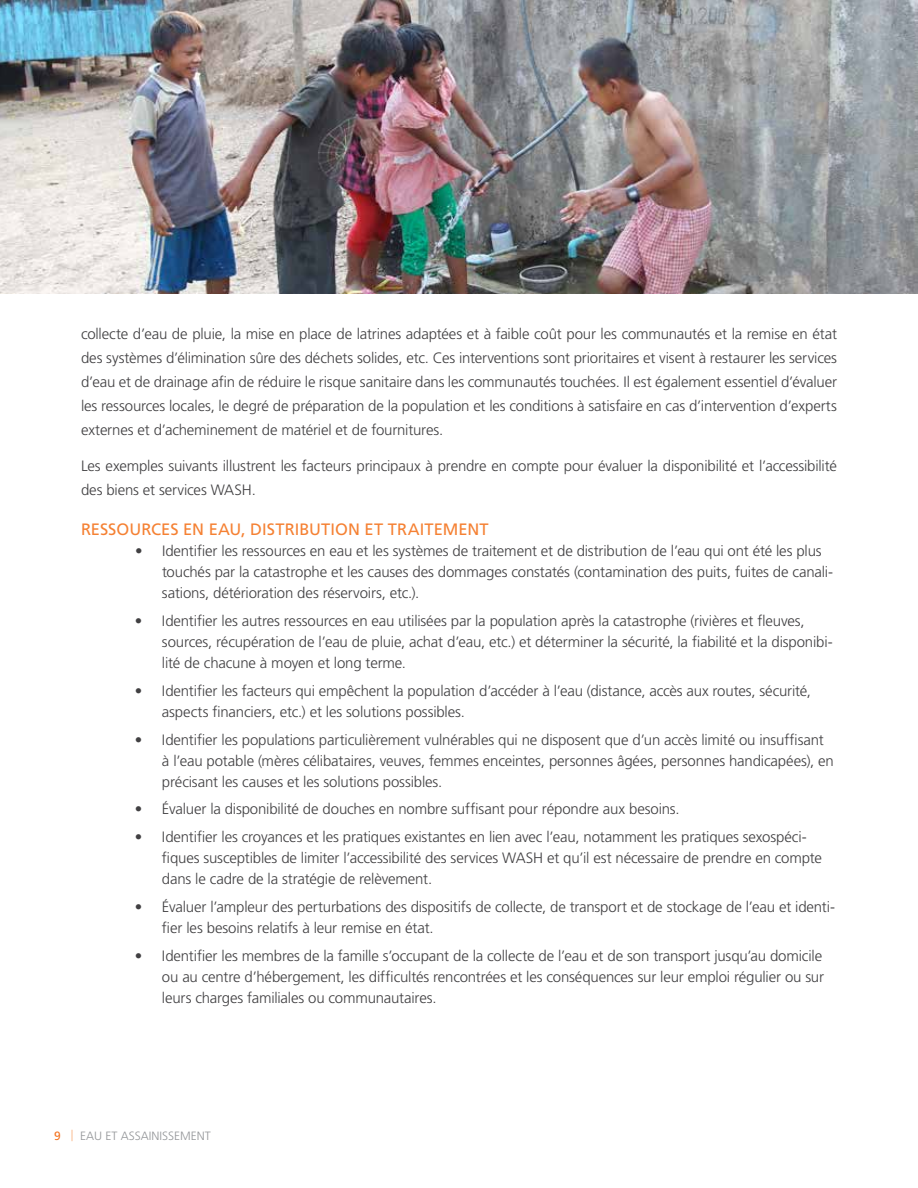
<style>
.page{position:relative;width:918px;height:1188px;background:#fff}
.page>*{position:absolute;margin:0;border:0;box-sizing:border-box;transform-origin:0 0}
.t1{font:16.5px "Frutiger";letter-spacing:.005em;color:#f58133}
.t2{font:300 15px/21px "Frutiger";letter-spacing:-.01em;color:#414042}
.t3{font:300 12px "Frutiger";color:#939598}
.s1{font-weight:400;color:#f47421}
.s2{font-size:15px;color:#fab584}
</style>
<div class="page">
<img style="left:0;top:0;width:918px;height:294px">
<p class="t2" style="left:81px;top:322px;width:758px;line-height:24px;text-align:justify">collecte d’eau de pluie, la mise en place de latrines adaptées et à faible coût pour les communautés et la remise en état des systèmes d’élimination sûre des déchets solides, etc. Ces interventions sont prioritaires et visent à restaurer les services d’eau et de drainage afin de réduire le risque sanitaire dans les communautés touchées. Il est également essentiel d’évaluer les ressources locales, le degré de préparation de la population et les conditions à satisfaire en cas d’intervention d’experts externes et d’acheminement de matériel et de fournitures.</p>
<p class="t2" style="left:81px;top:454px;width:757px;line-height:24px">Les exemples suivants illustrent les facteurs principaux à prendre en compte pour évaluer la disponibilité et l’accessibilité des biens et services WASH.</p>
<p class="t1" style="left:81px;top:520px;width:409px">RESSO URCES EN EAU, DISTRI BUTIO N ET TRAITEM ENT</p>
<p class="t2" style="left:162px;top:541px;width:673px;text-indent:-27px">• Identifier les ressources en eau et les systèmes de traitement et de distribution de l’eau qui ont été les plus touchés par la catastrophe et les causes des dommages constatés (contamination des puits, fuites de canali&shy;sations, détérioration des réservoirs, etc.).</p>
<p class="t2" style="left:162px;top:610px;width:672px;text-indent:-27px">• Identifier les autres ressources en eau utilisées par la population après la catastrophe (rivières et fleuves, sources, récupération de l’eau de pluie, achat d’eau, etc.) et déterminer la sécurité, la fiabilité et la disponibi&shy;lité de chacune à moyen et long terme.</p>
<p class="t2" style="left:162px;top:680px;width:651px;text-indent:-27px">• Identifier les facteurs qui empêchent la population d’accéder à l’eau (distance, accès aux routes, sécurité, aspects financiers, etc.) et les solutions possibles.</p>
<p class="t2" style="left:162px;top:729px;width:673px;text-indent:-27px">• Identifier les populations particulièrement vulnérables qui ne disposent que d’un accès limité ou insuffisant à l’eau potable (mères célibataires, veuves, femmes enceintes, personnes âgées, personnes handicapées), en précisant les causes et les solutions possibles.</p>
<p class="t2" style="left:135px;top:799px;width:546px">• Évaluer la disponibilité de douches en nombre suffisant pour répondre aux besoins.</p>
<p class="t2" style="left:162px;top:826px;width:662px;text-indent:-27px">• Identifier les croyances et les pratiques existantes en lien avec l’eau, notamment les pratiques sexospéci&shy;fiques susceptibles de limiter l’accessibilité des services WASH et qu’il est nécessaire de prendre en compte dans le cadre de la stratégie de relèvement.</p>
<p class="t2" style="left:162px;top:896px;width:675px;text-indent:-27px">• Évaluer l’ampleur des perturbations des dispositifs de collecte, de transport et de stockage de l’eau et identi&shy;fier les besoins relatifs à leur remise en état.</p>
<p class="t2" style="left:162px;top:945px;width:664px;text-indent:-27px">• Identifier les membres de la famille s’occupant de la collecte de l’eau et de son transport jusqu’au domicile ou au centre d’hébergement, les difficultés rencontrées et les conséquences sur leur emploi régulier ou sur leurs charges familiales ou communautaires.</p>
<p class="t3" style="left:54px;top:1129px;width:158px"><span class="s1">9</span> <span class="s2">|</span> EAU ET ASSAINISSEMENT</p>
</div>
